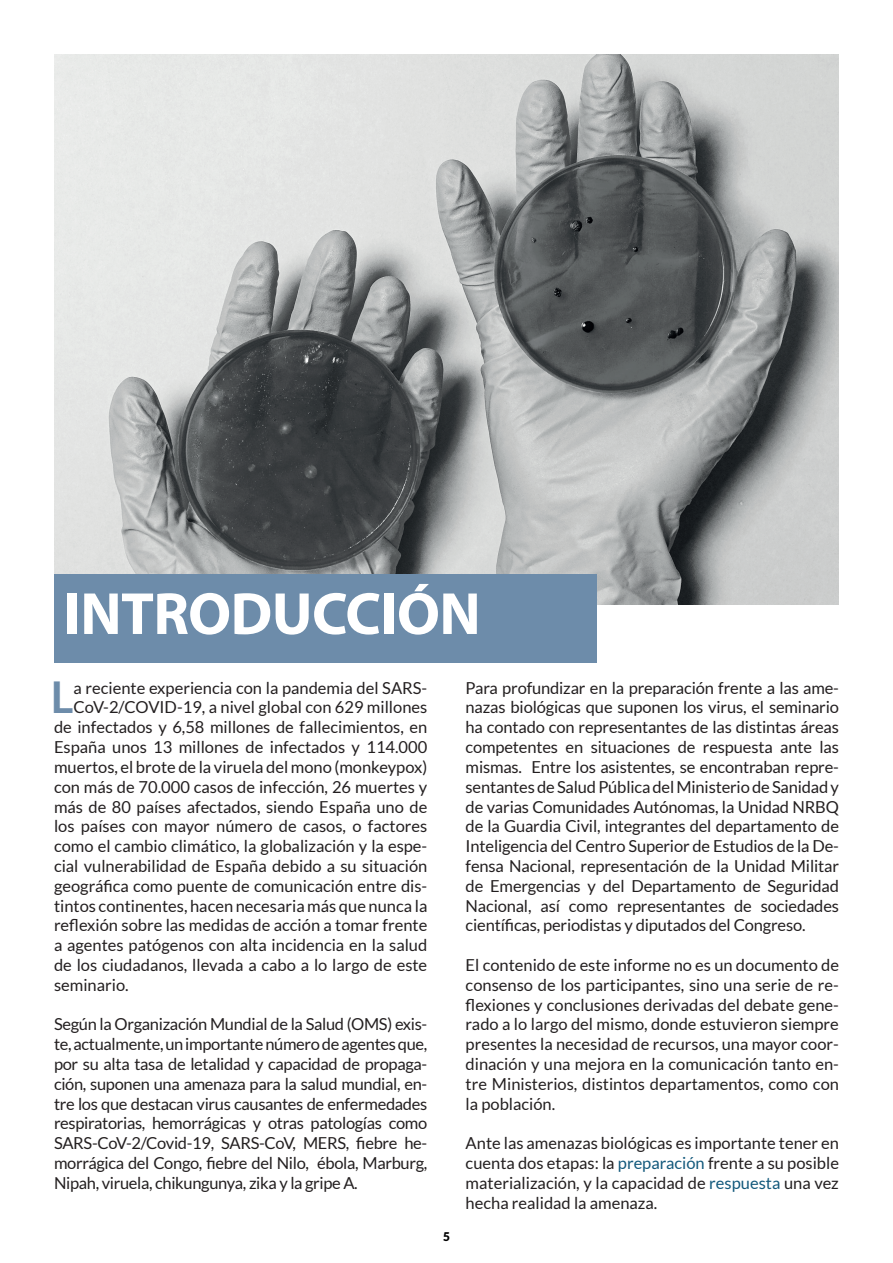
<style>
.page{position:relative;width:893px;height:1263px;background:#fff}
.page>*{position:absolute;margin:0;border:0;box-sizing:border-box;transform-origin:0 0}
.t1{font:700 60px "Myriad Pro";letter-spacing:-.01em;color:#fff}
.t2{font:700 43.95px "Lato";color:#6d8caa}
.t3{font:16.5px/19.8px "Lato";color:#231f20;text-align:justify}
.t4{font:900 12px "Lato";color:#000}
.s1{color:#13597c}
</style>
<div class="page">
<img style="left:54px;top:54px;width:785px;height:551px">
<div style="left:54px;top:574px;width:542px;height:89px;background:#6d8caa"></div>
<h1 class="t1" style="left:64px;top:575px;width:418px">INTRODUCCIÓN</h1>
<h2 class="t2" style="left:51px;top:672px;width:24px">L</h2>
<p class="t3" style="left:73px;top:678px;width:355px">a reciente experiencia con la pandemia del SARS-</p>
<p class="t3" style="left:73px;top:697px;width:355px">CoV-2/COVID-19, a nivel global con 629 millones</p>
<p class="t3" style="left:54px;top:717px;width:375px">de infectados y 6,58 millones de fallecimientos, en</p>
<p class="t3" style="left:54px;top:737px;width:375px">España unos 13 millones de infectados y 114.000</p>
<p class="t3" style="left:54px;top:757px;width:375px">muertos, el brote de la viruela del mono (monkeypox)</p>
<p class="t3" style="left:54px;top:777px;width:375px">con más de 70.000 casos de infección, 26 muertes y</p>
<p class="t3" style="left:54px;top:796px;width:375px">más de 80 países afectados, siendo España uno de</p>
<p class="t3" style="left:54px;top:816px;width:375px">los países con mayor número de casos, o factores</p>
<p class="t3" style="left:54px;top:836px;width:375px">como el cambio climático, la globalización y la espe-</p>
<p class="t3" style="left:54px;top:856px;width:375px">cial vulnerabilidad de España debido a su situación</p>
<p class="t3" style="left:54px;top:876px;width:375px">geográfica como puente de comunicación entre dis-</p>
<p class="t3" style="left:54px;top:895px;width:375px">tintos continentes, hacen necesaria más que nunca la</p>
<p class="t3" style="left:54px;top:915px;width:375px">reflexión sobre las medidas de acción a tomar frente</p>
<p class="t3" style="left:54px;top:935px;width:375px">a agentes patógenos con alta incidencia en la salud</p>
<p class="t3" style="left:54px;top:955px;width:375px">de los ciudadanos, llevada a cabo a lo largo de este</p>
<p class="t3" style="left:54px;top:975px;width:76px">seminario.</p>
<p class="t3" style="left:54px;top:1014px;width:375px">Según la Organización Mundial de la Salud (OMS) exis&shy;te, actualmente, un importante número de agentes que, por su alta tasa de letalidad y capacidad de propaga&shy;ción, suponen una amenaza para la salud mundial, en&shy;tre los que destacan virus causantes de enfermedades respiratorias, hemorrágicas y otras patologías como SARS-CoV-2/Covid-19, SARS-CoV, MERS, fiebre he&shy;morrágica del Congo, fiebre del Nilo, ébola, Marburg, Nipah, viruela, chikungunya, zika y la gripe A.</p>
<p class="t4" style="left:443px;top:1229px;width:8px">5</p>
<p class="t3" style="left:466px;top:678px;width:375px">Para profundizar en la preparación frente a las ame&shy;nazas biológicas que suponen los virus, el seminario ha contado con representantes de las distintas áreas competentes en situaciones de respuesta ante las mismas. Entre los asistentes, se encontraban repre&shy;sentantes de Salud Pública del Ministerio de Sanidad y de varias Comunidades Autónomas, la Unidad NRBQ de la Guardia Civil, integrantes del departamento de Inteligencia del Centro Superior de Estudios de la De&shy;fensa Nacional, representación de la Unidad Militar de Emergencias y del Departamento de Seguridad Nacional, así como representantes de sociedades científicas, periodistas y diputados del Congreso.</p>
<p class="t3" style="left:466px;top:955px;width:375px">El contenido de este informe no es un documento de consenso de los participantes, sino una serie de re&shy;flexiones y conclusiones derivadas del debate gene&shy;rado a lo largo del mismo, donde estuvieron siempre presentes la necesidad de recursos, una mayor coor&shy;dinación y una mejora en la comunicación tanto en&shy;tre Ministerios, distintos departamentos, como con la población.</p>
<p class="t3" style="left:466px;top:1133px;width:375px">Ante las amenazas biológicas es importante tener en cuenta dos etapas: la <span class="s1">preparación</span> frente a su posible materialización, y la capacidad de <span class="s1">respuesta</span> una vez hecha realidad la amenaza.</p>
</div>
